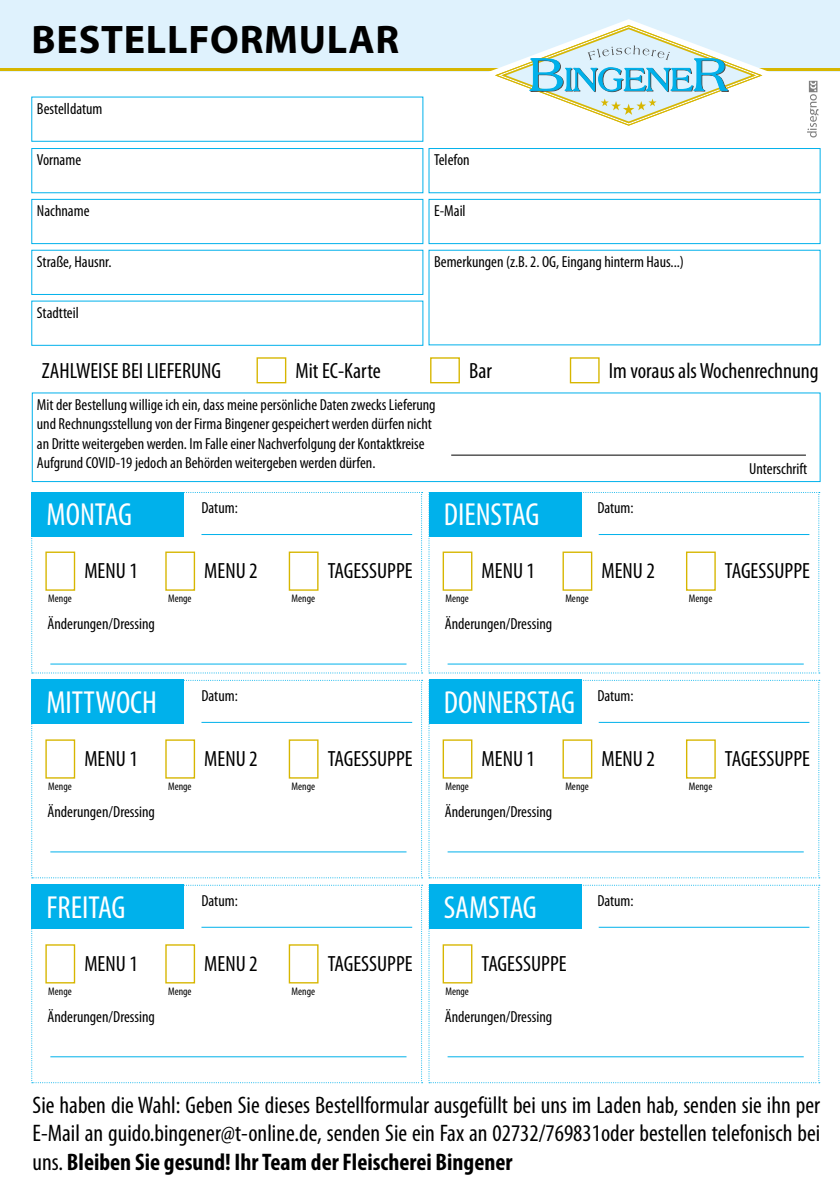
<style>
.page{position:relative;width:840px;height:1191px;background:#fff}
.page>*{position:absolute;margin:0;border:0;box-sizing:border-box;transform-origin:0 0}
.t1{font:700 40px "Myriad Pro";letter-spacing:.02em;color:#000}
.t2{font:condensed 32px "Myriad Pro";color:#fff}
.t3{font:condensed 24px/28.8px "Myriad Pro";color:#000;text-align:justify}
.t4{font:condensed 22px "Myriad Pro";color:#000}
.t5{font:condensed 16px/19.2px "Myriad Pro";color:#000}
.t6{font:condensed 11px "Myriad Pro";color:#000}
.s1{font-weight:700}
</style>
<div class="page">
<div style="left:0;top:0;width:839px;height:71px;background:#dff2fd"></div>
<hr style="left:0;top:68px;width:839px;height:3px;background:#d7b600">
<svg style="left:479px;top:19px;width:299px;height:107px"></svg>
<div style="left:31px;top:148px;width:392px;height:45px;border:1px solid #00b1eb"></div>
<div style="left:31px;top:97px;width:392px;height:45px;border:1px solid #00b1eb"></div>
<div style="left:428px;top:148px;width:392px;height:45px;border:1px solid #00b1eb"></div>
<div style="left:31px;top:199px;width:392px;height:45px;border:1px solid #00b1eb"></div>
<div style="left:428px;top:199px;width:392px;height:45px;border:1px solid #00b1eb"></div>
<div style="left:31px;top:250px;width:392px;height:45px;border:1px solid #00b1eb"></div>
<div style="left:31px;top:300px;width:392px;height:46px;border:1px solid #00b1eb"></div>
<div style="left:32px;top:392px;width:788px;height:90px;border:1px solid #00b1eb"></div>
<hr style="left:451px;top:454px;width:354px;height:1px;background:#000">
<svg style="left:31px;top:492px;width:391px;height:181px"></svg>
<svg style="left:428px;top:492px;width:391px;height:181px"></svg>
<div style="left:45px;top:551px;width:30px;height:40px;border:1px solid #d7b600"></div>
<div style="left:256px;top:357px;width:30px;height:26px;border:1px solid #d7b600"></div>
<div style="left:430px;top:357px;width:29px;height:26px;border:1px solid #d7b600"></div>
<div style="left:569px;top:357px;width:30px;height:26px;border:1px solid #d7b600"></div>
<div style="left:442px;top:551px;width:30px;height:40px;border:1px solid #d7b600"></div>
<div style="left:165px;top:551px;width:30px;height:40px;border:1px solid #d7b600"></div>
<div style="left:562px;top:551px;width:30px;height:40px;border:1px solid #d7b600"></div>
<div style="left:288px;top:551px;width:30px;height:40px;border:1px solid #d7b600"></div>
<div style="left:685px;top:551px;width:30px;height:40px;border:1px solid #d7b600"></div>
<div style="left:429px;top:492px;width:152px;height:44px;background:#00b1eb"></div>
<div style="left:31px;top:492px;width:153px;height:44px;background:#00b1eb"></div>
<hr style="left:201px;top:534px;width:211px;height:1px;background:#00b1eb">
<hr style="left:598px;top:534px;width:211px;height:1px;background:#00b1eb">
<hr style="left:50px;top:663px;width:356px;height:1px;background:#00b1eb">
<hr style="left:447px;top:663px;width:356px;height:1px;background:#00b1eb">
<svg style="left:31px;top:680px;width:391px;height:198px"></svg>
<svg style="left:428px;top:680px;width:391px;height:198px"></svg>
<div style="left:45px;top:739px;width:30px;height:39px;border:1px solid #d7b600"></div>
<div style="left:442px;top:739px;width:30px;height:39px;border:1px solid #d7b600"></div>
<div style="left:165px;top:739px;width:30px;height:39px;border:1px solid #d7b600"></div>
<div style="left:562px;top:739px;width:30px;height:39px;border:1px solid #d7b600"></div>
<div style="left:288px;top:739px;width:30px;height:39px;border:1px solid #d7b600"></div>
<div style="left:685px;top:739px;width:30px;height:39px;border:1px solid #d7b600"></div>
<div style="left:429px;top:680px;width:152px;height:44px;background:#00b1eb"></div>
<div style="left:31px;top:680px;width:153px;height:44px;background:#00b1eb"></div>
<hr style="left:201px;top:722px;width:211px;height:1px;background:#00b1eb">
<hr style="left:598px;top:722px;width:211px;height:1px;background:#00b1eb">
<hr style="left:50px;top:851px;width:356px;height:1px;background:#00b1eb">
<hr style="left:447px;top:851px;width:356px;height:1px;background:#00b1eb">
<svg style="left:31px;top:884px;width:391px;height:199px"></svg>
<svg style="left:428px;top:884px;width:391px;height:199px"></svg>
<div style="left:45px;top:944px;width:30px;height:39px;border:1px solid #d7b600"></div>
<div style="left:442px;top:944px;width:30px;height:39px;border:1px solid #d7b600"></div>
<div style="left:165px;top:944px;width:30px;height:39px;border:1px solid #d7b600"></div>
<div style="left:288px;top:944px;width:30px;height:39px;border:1px solid #d7b600"></div>
<div style="left:429px;top:884px;width:152px;height:45px;background:#00b1eb"></div>
<div style="left:31px;top:884px;width:153px;height:45px;background:#00b1eb"></div>
<hr style="left:201px;top:926px;width:211px;height:1px;background:#00b1eb">
<hr style="left:598px;top:926px;width:211px;height:1px;background:#00b1eb">
<hr style="left:50px;top:1056px;width:356px;height:1px;background:#00b1eb">
<hr style="left:447px;top:1056px;width:356px;height:1px;background:#00b1eb">
<svg style="left:807px;top:81px;width:11px;height:56px"></svg>
<h1 class="t1" style="left:32px;top:13px;width:369px">BESTELLFORMULAR</h1>
<p class="t5" style="left:37px;top:99px;width:67px">Bestelldatum</p>
<p class="t5" style="left:37px;top:150px;width:46px">Vorname</p>
<p class="t5" style="left:434px;top:150px;width:37px">Telefon</p>
<p class="t5" style="left:37px;top:201px;width:54px">Nachname</p>
<p class="t5" style="left:434px;top:201px;width:33px">E-Mail</p>
<p class="t5" style="left:37px;top:252px;width:76px">Straße, Hausnr.</p>
<p class="t5" style="left:434px;top:252px;width:251px">Bemerkungen (z.B. 2. OG, Eingang hinterm Haus...)</p>
<p class="t5" style="left:37px;top:302px;width:43px">Stadtteil</p>
<h3 class="t4" style="left:42px;top:357px;width:181px">ZAHLWEISE BEI LIEFERUNG</h3>
<h3 class="t4" style="left:295px;top:357px;width:87px">Mit EC-Karte</h3>
<h3 class="t4" style="left:469px;top:357px;width:24px">Bar</h3>
<h3 class="t4" style="left:608px;top:357px;width:211px">Im voraus als Wochenrechnung</h3>
<p class="t5" style="left:37px;top:395px;width:400px">Mit der Bestellung willige ich ein, dass meine persönliche Daten zwecks Lieferung und Rechnungsstellung von der Firma Bingener gespeichert werden dürfen nicht an Dritte weitergeben werden. Im Falle einer Nachverfolgung der Kontaktkreise Aufgrund COVID-19 jedoch an Behörden weitergeben werden dürfen.</p>
<p class="t5" style="left:201px;top:498px;width:38px">Datum:</p>
<p class="t5" style="left:597px;top:498px;width:38px">Datum:</p>
<h2 class="t2" style="left:46px;top:495px;width:87px">MONTAG</h2>
<h2 class="t2" style="left:443px;top:495px;width:97px">DIENSTAG</h2>
<h3 class="t4" style="left:84px;top:557px;width:55px">MENU 1</h3>
<h3 class="t4" style="left:204px;top:557px;width:55px">MENU 2</h3>
<h3 class="t4" style="left:327px;top:557px;width:86px">TAGESSUPPE</h3>
<h3 class="t4" style="left:481px;top:557px;width:55px">MENU 1</h3>
<h3 class="t4" style="left:601px;top:557px;width:55px">MENU 2</h3>
<p class="t6" style="left:48px;top:592px;width:25px">Menge</p>
<p class="t6" style="left:168px;top:592px;width:25px">Menge</p>
<p class="t6" style="left:291px;top:592px;width:25px">Menge</p>
<p class="t6" style="left:445px;top:592px;width:25px">Menge</p>
<p class="t6" style="left:565px;top:592px;width:25px">Menge</p>
<p class="t5" style="left:47px;top:613px;width:109px">Änderungen/Dressing</p>
<p class="t5" style="left:444px;top:613px;width:109px">Änderungen/Dressing</p>
<p class="t5" style="left:201px;top:686px;width:38px">Datum:</p>
<p class="t5" style="left:597px;top:686px;width:38px">Datum:</p>
<h2 class="t2" style="left:46px;top:683px;width:112px">MITTWOCH</h2>
<h2 class="t2" style="left:443px;top:683px;width:133px">DONNERSTAG</h2>
<h3 class="t4" style="left:84px;top:745px;width:55px">MENU 1</h3>
<h3 class="t4" style="left:204px;top:745px;width:55px">MENU 2</h3>
<h3 class="t4" style="left:327px;top:745px;width:86px">TAGESSUPPE</h3>
<h3 class="t4" style="left:481px;top:745px;width:55px">MENU 1</h3>
<h3 class="t4" style="left:601px;top:745px;width:55px">MENU 2</h3>
<p class="t6" style="left:48px;top:780px;width:25px">Menge</p>
<p class="t6" style="left:168px;top:780px;width:25px">Menge</p>
<p class="t6" style="left:291px;top:780px;width:25px">Menge</p>
<p class="t6" style="left:445px;top:780px;width:25px">Menge</p>
<p class="t6" style="left:565px;top:780px;width:25px">Menge</p>
<p class="t5" style="left:47px;top:801px;width:109px">Änderungen/Dressing</p>
<p class="t5" style="left:444px;top:801px;width:109px">Änderungen/Dressing</p>
<p class="t5" style="left:201px;top:891px;width:38px">Datum:</p>
<p class="t5" style="left:597px;top:891px;width:38px">Datum:</p>
<h2 class="t2" style="left:46px;top:888px;width:80px">FREITAG</h2>
<h2 class="t2" style="left:443px;top:888px;width:95px">SAMSTAG</h2>
<p class="t6" style="left:48px;top:984px;width:25px">Menge</p>
<h3 class="t4" style="left:84px;top:950px;width:55px">MENU 1</h3>
<p class="t6" style="left:168px;top:984px;width:25px">Menge</p>
<h3 class="t4" style="left:204px;top:950px;width:55px">MENU 2</h3>
<p class="t6" style="left:291px;top:984px;width:25px">Menge</p>
<h3 class="t4" style="left:327px;top:950px;width:86px">TAGESSUPPE</h3>
<p class="t6" style="left:445px;top:984px;width:25px">Menge</p>
<h3 class="t4" style="left:481px;top:950px;width:86px">TAGESSUPPE</h3>
<p class="t5" style="left:47px;top:1006px;width:109px">Änderungen/Dressing</p>
<p class="t5" style="left:444px;top:1006px;width:109px">Änderungen/Dressing</p>
<p class="t5" style="left:748px;top:458px;width:60px">Unterschrift</p>
<p class="t6" style="left:688px;top:592px;width:25px">Menge</p>
<h3 class="t4" style="left:724px;top:557px;width:86px">TAGESSUPPE</h3>
<p class="t6" style="left:688px;top:780px;width:25px">Menge</p>
<h3 class="t4" style="left:724px;top:745px;width:86px">TAGESSUPPE</h3>
<p class="t3" style="left:33px;top:1090px;width:788px">Sie haben die Wahl: Geben Sie dieses Bestellformular ausgefüllt bei uns im Laden hab, senden sie ihn per E-Mail an guido.bingener@t-online.de, senden Sie ein Fax an 02732/769831oder bestellen telefonisch bei uns. <span class="s1">Bleiben Sie gesund! Ihr Team der Fleischerei Bingener</span></p>
</div>
